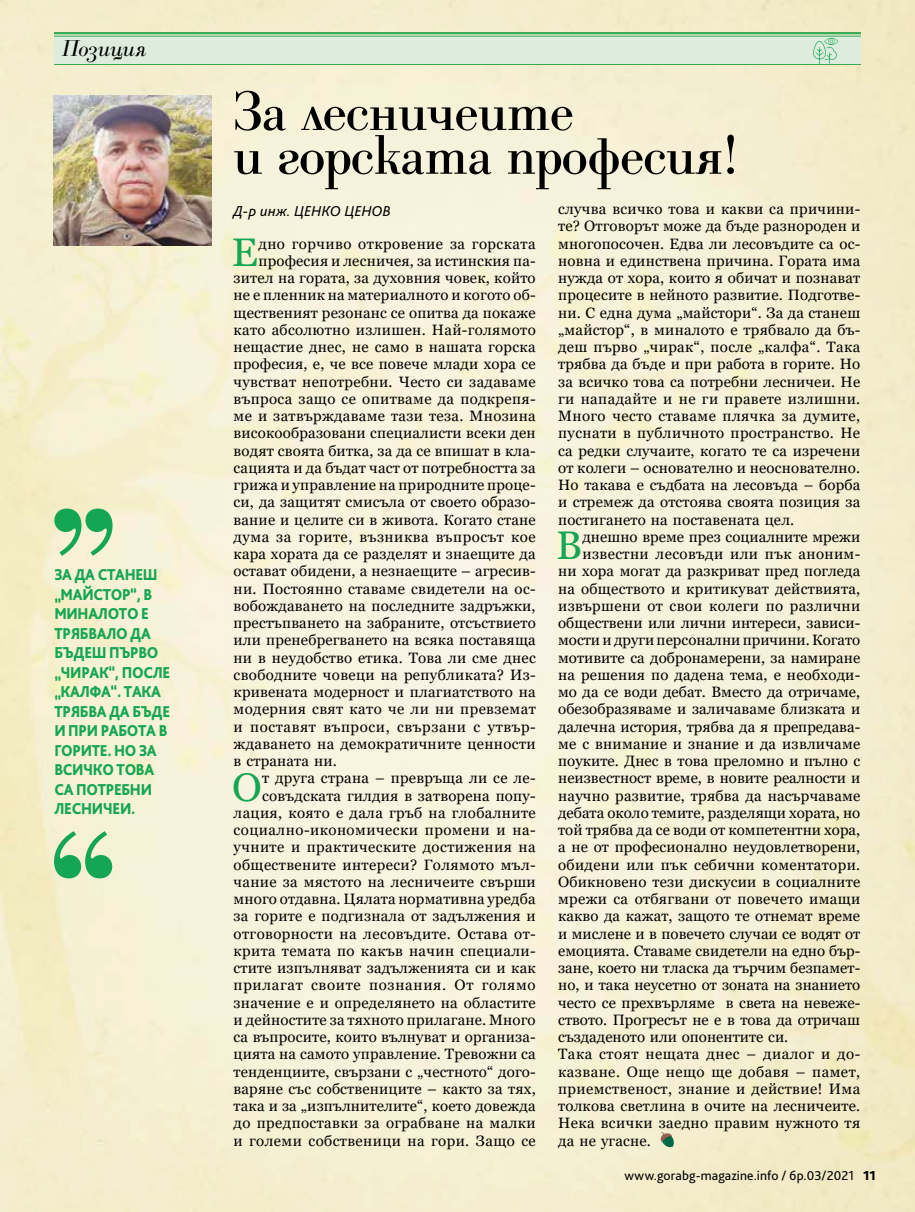
<style>
.page{position:relative;width:915px;height:1212px;background:#fff}
.page>*{position:absolute;margin:0;border:0;box-sizing:border-box;transform-origin:0 0}
.t1{font:54.75px/43.8px "Brilliant Pro";color:#000}
.t2{font:39.9px "Georgia";color:#14a652}
.t3{font:italic 300 22.5px "Brilliant Pro";letter-spacing:.005em;color:#000}
.t4{font:800 16.5px/19.5px "Bliss Pro";letter-spacing:-.02em;color:#14a652;scale:.9 1}
.t5{font:15px/17.2px "Georgia";letter-spacing:.01em;color:#000;text-align:right}
.t6{font:15px "Georgia";letter-spacing:.035em;color:#000}
.t7{font:15px "Georgia";letter-spacing:.03em;color:#000}
.t8{font:15px "Georgia";letter-spacing:.04em;color:#000}
.t9{font:italic 15px "Bliss Pro";letter-spacing:.005em;color:#000}
.t10{font:13.5px "Bliss Pro";letter-spacing:.01em;color:#000}
.s1{font-weight:800}
</style>
<div class="page">
<img style="left:0;top:0;width:914px;height:1212px">
<svg style="left:659px;top:1132px;width:16px;height:17px"></svg>
<svg style="left:54px;top:508px;width:58px;height:48px;background:#8dcd97"></svg>
<svg style="left:54px;top:831px;width:58px;height:47px;background:#8acd97"></svg>
<img style="left:53px;top:96px;width:158px;height:149px">
<div style="left:54px;top:33px;width:806px;height:31px;background:#ddecdd"></div>
<hr style="left:54px;top:64px;width:806px;height:1px;background:#3aa950">
<hr style="left:54px;top:32px;width:806px;height:2px;background:#3aa950">
<hr style="left:54px;top:36px;width:806px;height:1px;background:#3aa950">
<svg style="left:813px;top:38px;width:25px;height:26px"></svg>
<h3 class="t3" style="left:62px;top:35px;width:86px">Позиция</h3>
<p class="t4" style="left:54px;top:564px;width:130px">ЗА ДА СТАНЕШ „МАЙСТОР“, В<br>МИНАЛОТО Е<br>ТРЯБВАЛО ДА<br>БЪДЕШ ПЪРВО „ЧИРАК“, ПОСЛЕ „КАЛФА“. ТАКА<br>ТРЯБВА ДА БЪДЕ<br>И ПРИ РАБОТА В<br>ГОРИТЕ. НО ЗА<br>ВСИЧКО ТОВА<br>СА ПОТРЕБНИ<br>ЛЕСНИЧЕИ.</p>
<h1 class="t1" style="left:233px;top:91px;width:504px">За лесничеите<br>и горската професия!</h1>
<p class="t9" style="left:233px;top:201px;width:159px">Д-р инж. ЦЕНКО ЦЕНОВ</p>
<h2 class="t2" style="left:232px;top:228px;width:28px">Е</h2>
<p class="t7" style="left:258px;top:234px;width:278px">дно горчиво откровение за горската</p>
<p class="t5" style="left:258px;top:252px;width:278px">професия и лесничея, за истинския па-</p>
<p class="t5" style="left:233px;top:270px;width:303px">зител на гората, за духовния човек, който</p>
<p class="t5" style="left:233px;top:287px;width:303px">не е пленник на материалното и когото об-</p>
<p class="t5" style="left:233px;top:304px;width:303px">щественият резонанс се опитва да покаже</p>
<p class="t5" style="left:233px;top:321px;width:303px">като абсолютно излишен. Най-голямото</p>
<p class="t5" style="left:233px;top:339px;width:303px">нещастие днес, не само в нашата горска</p>
<p class="t5" style="left:233px;top:356px;width:303px">професия, е, че все повече млади хора се</p>
<p class="t5" style="left:233px;top:373px;width:303px">чувстват непотребни. Често си задаваме</p>
<p class="t5" style="left:233px;top:390px;width:303px">въпроса защо се опитваме да подкрепя-</p>
<p class="t5" style="left:233px;top:408px;width:303px">ме и затвърждаваме тази теза. Мнозина</p>
<p class="t5" style="left:233px;top:425px;width:303px">високообразовани специалисти всеки ден</p>
<p class="t5" style="left:233px;top:442px;width:303px">водят своята битка, за да се впишат в кла-</p>
<p class="t5" style="left:233px;top:459px;width:303px">сацията и да бъдат част от потребността за</p>
<p class="t5" style="left:233px;top:477px;width:303px">грижа и управление на природните проце-</p>
<p class="t5" style="left:233px;top:494px;width:303px">си, да защитят смисъла от своето образо-</p>
<p class="t5" style="left:233px;top:511px;width:303px">вание и целите си в живота. Когато стане</p>
<p class="t6" style="left:233px;top:528px;width:303px">дума за горите, възниква въпросът кое</p>
<p class="t5" style="left:233px;top:546px;width:303px">кара хората да се разделят и знаещите да</p>
<p class="t5" style="left:233px;top:563px;width:303px">остават обидени, а незнаещите – агресив-</p>
<p class="t5" style="left:233px;top:580px;width:303px">ни. Постоянно ставаме свидетели на ос-</p>
<p class="t5" style="left:233px;top:597px;width:303px">вобождаването на последните задръжки,</p>
<p class="t5" style="left:233px;top:615px;width:303px">престъпването на забраните, отсъствието</p>
<p class="t5" style="left:233px;top:632px;width:303px">или пренебрегването на всяка поставяща</p>
<p class="t5" style="left:233px;top:649px;width:303px">ни в неудобство етика. Това ли сме днес</p>
<p class="t5" style="left:233px;top:666px;width:303px">свободните човеци на републиката? Из-</p>
<p class="t5" style="left:233px;top:684px;width:303px">кривената модерност и плагиатството на</p>
<p class="t5" style="left:233px;top:701px;width:303px">модерния свят като че ли ни превземат</p>
<p class="t8" style="left:233px;top:717px;width:303px">и поставят въпроси, свързани с утвър-</p>
<p class="t5" style="left:233px;top:735px;width:303px">ждаването на демократичните ценности</p>
<p class="t5" style="left:233px;top:753px;width:105px">в страната ни.</p>
<h2 class="t2" style="left:232px;top:763px;width:31px">О</h2>
<p class="t5" style="left:233px;top:770px;width:303px">т друга страна – превръща ли се ле&shy;совъдската гилдия в затворена попу&shy;лация, която е дала гръб на глобалните социално-икономически промени и на&shy;учните и практическите достижения на обществените интереси? Голямото мъл&shy;чание за мястото на лесничеите свърши много отдавна. Цялата нормативна уредба за горите е подгизнала от задължения и отговорности на лесовъдите. Остава от&shy;крита темата по какъв начин специали&shy;стите изпълняват задълженията си и как прилагат своите познания. От голямо значение е и определянето на областите и дейностите за тяхното прилагане. Много са въпросите, които вълнуват и организа&shy;цията на самото управление. Тревожни са тенденциите, свързани с „честното“ дого&shy;варяне със собствениците – както за тях, така и за „изпълнителите“, което довежда до предпоставки за ограбване на малки и големи собственици на гори. Защо се</p>
<p class="t5" style="left:558px;top:201px;width:303px;text-align:justify">случва всичко това и какви са причини&shy;те? Отговорът може да бъде разнороден и многопосочен. Едва ли лесовъдите са ос&shy;новна и единствена причина. Гората има нужда от хора, които я обичат и познават процесите в нейното развитие. Подготве&shy;ни. С една дума „майстори“. За да станеш „майстор“, в миналото е трябвало да бъ&shy;деш първо „чирак“, после „калфа“. Така трябва да бъде и при работа в горите. Но за всичко това са потребни лесничеи. Не ги нападайте и не ги правете излишни.<br>Много често ставаме плячка за думите, пуснати в публичното пространство. Не са редки случаите, когато те са изречени от колеги – основателно и неоснователно.<br>Но такава е съдбата на лесовъда – борба и стремеж да отстоява своята позиция за постигането на поставената цел.</p>
<h2 class="t2" style="left:556px;top:521px;width:28px">В</h2>
<p class="t5" style="left:582px;top:528px;width:279px">днешно време през социалните мрежи</p>
<p class="t5" style="left:582px;top:546px;width:279px">известни лесовъди или пък аноним-</p>
<p class="t5" style="left:558px;top:563px;width:303px">ни хора могат да разкриват пред погледа</p>
<p class="t5" style="left:558px;top:580px;width:303px">на обществото и критикуват действията,</p>
<p class="t5" style="left:558px;top:597px;width:303px">извършени от свои колеги по различни</p>
<p class="t5" style="left:558px;top:615px;width:303px">обществени или лични интереси, зависи-</p>
<p class="t5" style="left:558px;top:632px;width:303px">мости и други персонални причини. Когато</p>
<p class="t5" style="left:558px;top:649px;width:303px">мотивите са добронамерени, за намиране</p>
<p class="t5" style="left:558px;top:666px;width:303px">на решения по дадена тема, е необходи-</p>
<p class="t5" style="left:558px;top:684px;width:303px">мо да се води дебат. Вместо да отричаме,</p>
<p class="t5" style="left:558px;top:701px;width:303px">обезобразяваме и заличаваме близката и</p>
<p class="t5" style="left:558px;top:718px;width:303px">далечна история, трябва да я препредава-</p>
<p class="t5" style="left:558px;top:735px;width:303px">ме с внимание и знание и да извличаме</p>
<p class="t5" style="left:558px;top:753px;width:303px">поуките. Днес в това преломно и пълно с</p>
<p class="t5" style="left:558px;top:770px;width:303px">неизвестност време, в новите реалности и</p>
<p class="t5" style="left:558px;top:787px;width:303px">научно развитие, трябва да насърчаваме</p>
<p class="t5" style="left:558px;top:804px;width:303px">дебата около темите, разделящи хората, но</p>
<p class="t5" style="left:558px;top:822px;width:303px">той трябва да се води от компетентни хора,</p>
<p class="t5" style="left:558px;top:839px;width:303px">а не от професионално неудовлетворени,</p>
<p class="t5" style="left:558px;top:856px;width:303px">обидени или пък себични коментатори.</p>
<p class="t5" style="left:558px;top:873px;width:303px">Обикновено тези дискусии в социалните</p>
<p class="t5" style="left:558px;top:891px;width:303px">мрежи са отбягвани от повечето имащи</p>
<p class="t5" style="left:558px;top:908px;width:303px">какво да кажат, защото те отнемат време</p>
<p class="t5" style="left:558px;top:925px;width:303px">и мислене и в повечето случаи се водят от</p>
<p class="t5" style="left:558px;top:942px;width:303px">емоцията. Ставаме свидетели на едно бър-</p>
<p class="t5" style="left:558px;top:960px;width:303px">зане, което ни тласка да търчим безпамет-</p>
<p class="t5" style="left:558px;top:977px;width:303px">но, и така неусетно от зоната на знанието</p>
<p class="t5" style="left:558px;top:994px;width:303px">често се прехвърляме в света на невеже-</p>
<p class="t5" style="left:558px;top:1011px;width:303px">ството. Прогресът не е в това да отричаш</p>
<p class="t5" style="left:558px;top:1029px;width:231px">създаденото или опонентите си.</p>
<p class="t6" style="left:558px;top:1045px;width:303px">Така стоят нещата днес – диалог и до-</p>
<p class="t7" style="left:558px;top:1062px;width:303px">казване. Още нещо ще добавя – памет,</p>
<p class="t5" style="left:558px;top:1080px;width:303px">приемственост, знание и действие! Има</p>
<p class="t5" style="left:558px;top:1098px;width:303px">толкова светлина в очите на лесничеите.</p>
<p class="t5" style="left:558px;top:1115px;width:303px">Нека всички заедно правим нужното тя</p>
<p class="t5" style="left:558px;top:1132px;width:94px">да не угасне.</p>
<p class="t10" style="left:624px;top:1167px;width:253px">www.gorabg-magazine.info / бр.03/2021 <span class="s1">11</span></p>
</div>
